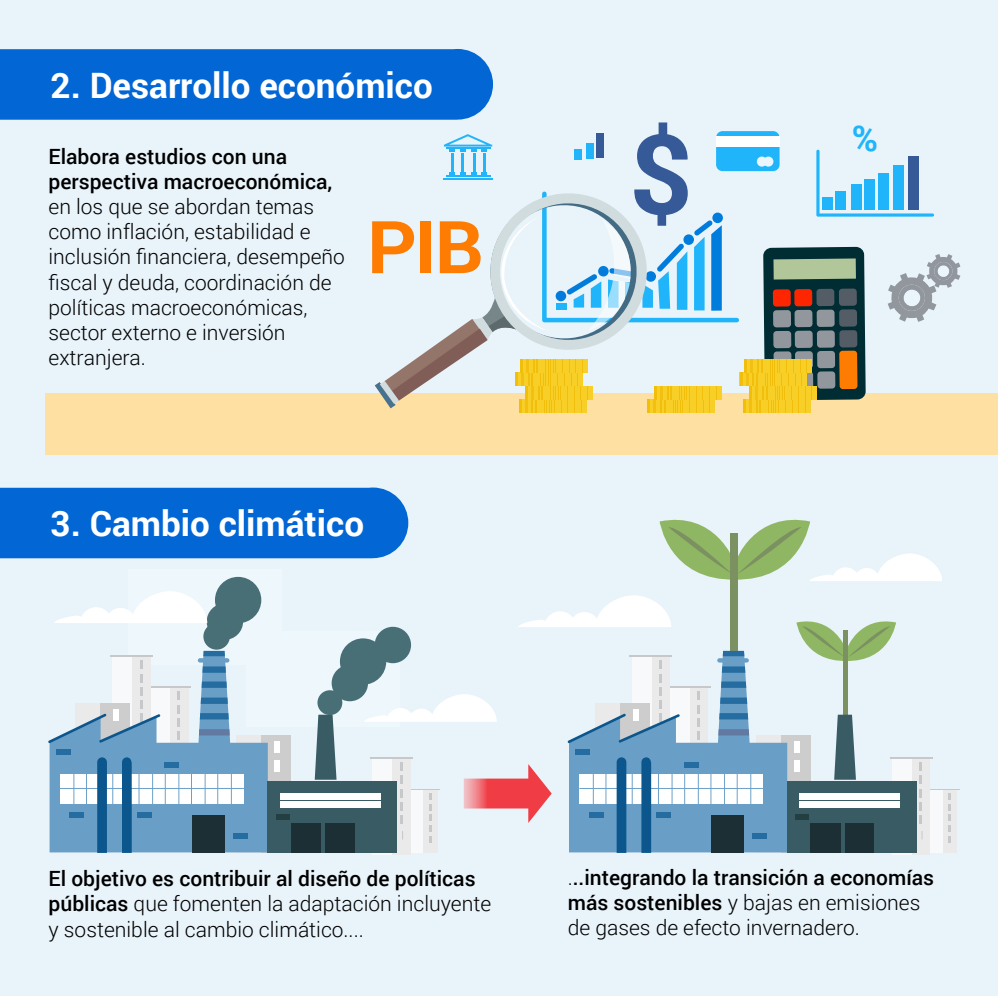
<style>
.page{position:relative;width:998px;height:998px;background:#fff}
.page>*{position:absolute;margin:0;border:0;box-sizing:border-box;transform-origin:0 0}
.t1{font:700 111.12px "Roboto";color:#355a97}
.t2{font:700 72.8px "Roboto";color:#fd7c01;scale:1.05 1}
.t3{font:700 35.52px "Roboto";color:#20b5fb}
.t4{font:700 35px "Roboto";color:#fff}
.t5{font:300 21px/25.2px "Roboto";color:#000}
.t6{font:500 21px/25.2px "Roboto";color:#000}
.s1{font-weight:500}
.s2{font-weight:300}
</style>
<div class="page">
<div style="left:0;top:0;width:998px;height:995px;background:#e8f3fa"></div>
<div style="left:0;top:487px;width:408px;height:71px;background:#0366d5"></div>
<div style="left:128px;top:569px;width:154px;height:96px;background:#edf7fc"></div>
<div style="left:246px;top:630px;width:154px;height:96px;background:#edf7fc"></div>
<div style="left:203px;top:623px;width:27px;height:26px;background:#486e76;border-radius:50%"></div>
<div style="left:207px;top:603px;width:36px;height:36px;background:#486e76;border-radius:50%"></div>
<div style="left:215px;top:577px;width:46px;height:46px;background:#486e76;border-radius:50%"></div>
<svg style="left:464px;top:764px;width:87px;height:59px"></svg>
<div style="left:0;top:49px;width:493px;height:71px;background:#0366d5"></div>
<div style="left:45px;top:393px;width:953px;height:62px;background:#ffe0a3"></div>
<div style="left:596px;top:133px;width:7px;height:25px;background:#355a97"></div>
<div style="left:716px;top:131px;width:63px;height:40px;background:#20b5fb;border-radius:6px"></div>
<svg style="left:375px;top:134px;width:585px;height:279px"></svg>
<svg style="left:518px;top:595px;width:153px;height:32px"></svg>
<svg style="left:659px;top:519px;width:283px;height:62px"></svg>
<div style="left:730px;top:532px;width:7px;height:140px;background:#7c9162"></div>
<svg style="left:796px;top:621px;width:100px;height:40px"></svg>
<div style="left:843px;top:630px;width:5px;height:97px;background:#7c9162"></div>
<div style="left:942px;top:789px;width:15px;height:63px;background:#ebeaea"></div>
<div style="left:926px;top:789px;width:16px;height:63px;background:#f8f9fa"></div>
<hr style="left:925px;top:789px;width:34px;height:1px;background:#c7c8ca">
<svg style="left:948px;top:793px;width:3px;height:49px"></svg>
<div style="left:911px;top:757px;width:19px;height:97px;background:#ebeaea"></div>
<div style="left:892px;top:757px;width:19px;height:97px;background:#f8f9fa"></div>
<hr style="left:889px;top:757px;width:43px;height:1px;background:#c7c8ca">
<svg style="left:919px;top:762px;width:3px;height:62px"></svg>
<div style="left:755px;top:734px;width:55px;height:118px;background:#cdcdce"></div>
<div style="left:793px;top:740px;width:6px;height:12px;background:#fff"></div>
<div style="left:793px;top:760px;width:6px;height:11px;background:#fff"></div>
<svg style="left:834px;top:714px;width:22px;height:65px"></svg>
<svg style="left:567px;top:651px;width:220px;height:201px"></svg>
<div style="left:711px;top:815px;width:33px;height:37px;background:#1c2f35"></div>
<div style="left:787px;top:781px;width:129px;height:71px;background:#395b63"></div>
<div style="left:810px;top:822px;width:63px;height:30px;background:#1c2f35"></div>
<hr style="left:841px;top:818px;width:3px;height:34px;background:#395b63">
<div style="left:795px;top:814px;width:14px;height:6px;background:#243f42"></div>
<div style="left:799px;top:793px;width:101px;height:15px;background:#fff"></div>
<hr style="left:792px;top:800px;width:112px;height:1px;background:#395b63">
<svg style="left:54px;top:591px;width:153px;height:32px"></svg>
<svg style="left:364px;top:694px;width:133px;height:27px"></svg>
<div style="left:423px;top:789px;width:15px;height:63px;background:#ebeaea"></div>
<div style="left:407px;top:789px;width:16px;height:63px;background:#f8f9fa"></div>
<hr style="left:405px;top:789px;width:35px;height:1px;background:#c7c8ca">
<svg style="left:429px;top:793px;width:2px;height:49px"></svg>
<div style="left:392px;top:757px;width:18px;height:97px;background:#ebeaea"></div>
<div style="left:372px;top:757px;width:20px;height:97px;background:#f8f9fa"></div>
<hr style="left:370px;top:757px;width:43px;height:1px;background:#c7c8ca">
<svg style="left:400px;top:762px;width:2px;height:62px"></svg>
<div style="left:236px;top:734px;width:55px;height:118px;background:#cdcdce"></div>
<div style="left:274px;top:740px;width:6px;height:12px;background:#fff"></div>
<div style="left:274px;top:760px;width:6px;height:11px;background:#fff"></div>
<svg style="left:315px;top:714px;width:21px;height:65px"></svg>
<svg style="left:48px;top:651px;width:220px;height:201px"></svg>
<div style="left:192px;top:815px;width:32px;height:37px;background:#1c2f35"></div>
<div style="left:268px;top:781px;width:129px;height:71px;background:#395b63"></div>
<div style="left:291px;top:822px;width:63px;height:30px;background:#1c2f35"></div>
<hr style="left:322px;top:818px;width:3px;height:34px;background:#395b63">
<div style="left:276px;top:814px;width:14px;height:6px;background:#243f42"></div>
<div style="left:280px;top:793px;width:100px;height:15px;background:#fff"></div>
<hr style="left:273px;top:800px;width:112px;height:1px;background:#395b63">
<div style="left:317px;top:690px;width:25px;height:25px;background:#486e76;border-radius:50%"></div>
<div style="left:331px;top:665px;width:37px;height:36px;background:#486e76;border-radius:50%"></div>
<div style="left:340px;top:638px;width:46px;height:46px;background:#486e76;border-radius:50%"></div>
<div style="left:374px;top:626px;width:37px;height:37px;background:#486e76;border-radius:50%"></div>
<h3 class="t4" style="left:51px;top:61px;width:384px">2. Desarrollo económico</h3>
<p class="t6" style="left:48px;top:143px;width:285px">Elabora estudios con una perspectiva macroeconómica,</p>
<p class="t5" style="left:48px;top:193px;width:298px">en los que se abordan temas como inflación, estabilidad e inclusión financiera, desempeño fiscal y deuda, coordinación de políticas macroeconómicas, sector externo e inversión extranjera.</p>
<h2 class="t2" style="left:367px;top:196px;width:113px">PIB</h2>
<h3 class="t4" style="left:51px;top:499px;width:315px">3. Cambio climático</h3>
<h1 class="t1" style="left:629px;top:96px;width:65px">$</h1>
<h3 class="t3" style="left:851px;top:113px;width:28px">%</h3>
<p class="t5" style="left:49px;top:865px;width:444px"><span class="s1">El objetivo es contribuir al diseño de políticas públicas</span> que fomenten la adaptación incluyente y sostenible al cambio climático....</p>
<p class="t6" style="left:567px;top:864px;width:368px"><span class="s2">.</span>..integrando la transición a economías más sostenibles <span class="s2">y bajas en emisiones de gases de efecto invernadero.</span></p>
</div>
